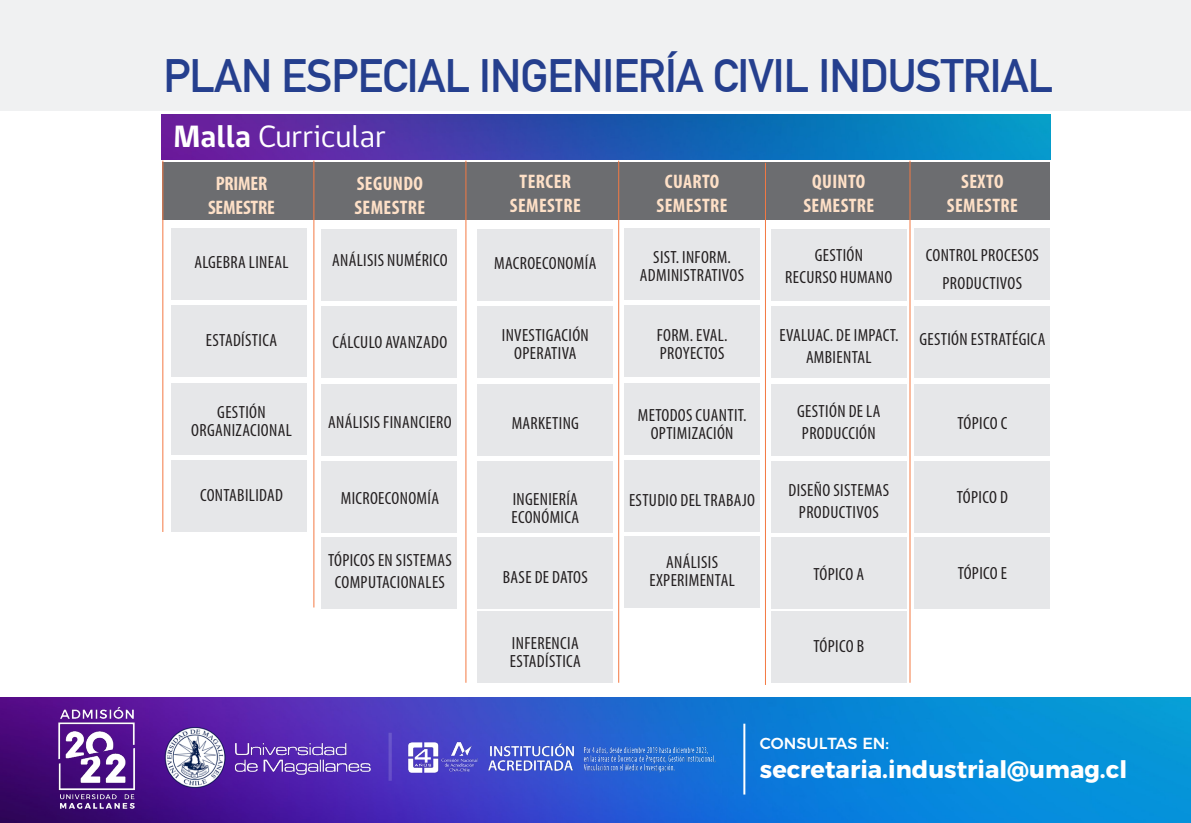
<style>
.page{position:relative;width:1191px;height:823px;background:#fff}
.page>*{position:absolute;margin:0;border:0;box-sizing:border-box;transform-origin:0 0}
.t1{font:700 45.8px "DIN Alternate";letter-spacing:-.02em;color:#253f8e}
.t2{font:31.6px "gob CL";color:#fff}
.t3{font:700 24px "Montserrat";color:#fff}
.t4{font:700 condensed 19.6px "Myriad Pro";letter-spacing:.02em;color:#fee0c7}
.t5{font:700 condensed 19.6px "Myriad Pro";letter-spacing:-.01em;color:#fee0c7}
.t6{font:condensed 17.6px/22px "Myriad Pro";letter-spacing:.02em;color:#231f20;text-align:center}
.t7{font:500 16px "Montserrat";color:#fff}
.s1{font-weight:700}
</style>
<div class="page">
<div style="left:771px;top:610px;width:135px;height:72px;background:#e6e7e9"></div>
<div style="left:477px;top:610px;width:136px;height:72px;background:#e6e7e9"></div>
<div style="left:477px;top:229px;width:136px;height:71px;background:#e6e7e9"></div>
<div style="left:477px;top:306px;width:136px;height:71px;background:#e6e7e9"></div>
<div style="left:477px;top:384px;width:136px;height:71px;background:#e6e7e9"></div>
<div style="left:477px;top:461px;width:136px;height:72px;background:#e6e7e9"></div>
<div style="left:477px;top:536px;width:136px;height:72px;background:#e6e7e9"></div>
<div style="left:624px;top:228px;width:136px;height:71px;background:#e6e7e9"></div>
<div style="left:624px;top:305px;width:136px;height:71px;background:#e6e7e9"></div>
<div style="left:624px;top:383px;width:136px;height:71px;background:#e6e7e9"></div>
<div style="left:624px;top:460px;width:136px;height:71px;background:#e6e7e9"></div>
<div style="left:624px;top:535px;width:136px;height:72px;background:#e6e7e9"></div>
<div style="left:771px;top:229px;width:135px;height:71px;background:#e6e7e9"></div>
<div style="left:771px;top:306px;width:135px;height:71px;background:#e6e7e9"></div>
<div style="left:771px;top:384px;width:135px;height:71px;background:#e6e7e9"></div>
<div style="left:771px;top:461px;width:135px;height:72px;background:#e6e7e9"></div>
<div style="left:771px;top:536px;width:135px;height:72px;background:#e6e7e9"></div>
<div style="left:322px;top:229px;width:135px;height:71px;background:#e6e7e9"></div>
<div style="left:322px;top:306px;width:135px;height:71px;background:#e6e7e9"></div>
<div style="left:322px;top:384px;width:135px;height:71px;background:#e6e7e9"></div>
<div style="left:322px;top:461px;width:135px;height:72px;background:#e6e7e9"></div>
<div style="left:322px;top:536px;width:135px;height:72px;background:#e6e7e9"></div>
<div style="left:0;top:0;width:1191px;height:111px;background:#f0f1f2"></div>
<img style="left:161px;top:114px;width:889px;height:45px">
<div style="left:171px;top:228px;width:136px;height:71px;background:#e6e7e9"></div>
<div style="left:171px;top:305px;width:136px;height:71px;background:#e6e7e9"></div>
<div style="left:171px;top:383px;width:136px;height:71px;background:#e6e7e9"></div>
<div style="left:171px;top:460px;width:136px;height:71px;background:#e6e7e9"></div>
<div style="left:162px;top:161px;width:888px;height:58px;background:#6c6d70"></div>
<hr style="left:313px;top:160px;width:1px;height:447px;background:#f47943">
<hr style="left:162px;top:160px;width:1px;height:371px;background:#f47943">
<hr style="left:465px;top:160px;width:1px;height:522px;background:#f47943">
<hr style="left:618px;top:160px;width:1px;height:522px;background:#f47943">
<hr style="left:765px;top:163px;width:1px;height:521px;background:#f47943">
<div style="left:914px;top:228px;width:136px;height:72px;background:#e6e7e9"></div>
<div style="left:914px;top:306px;width:136px;height:71px;background:#e6e7e9"></div>
<div style="left:914px;top:383px;width:136px;height:72px;background:#e6e7e9"></div>
<div style="left:914px;top:461px;width:136px;height:71px;background:#e6e7e9"></div>
<div style="left:914px;top:536px;width:136px;height:72px;background:#e6e7e9"></div>
<hr style="left:909px;top:160px;width:1px;height:522px;background:#f47943">
<img style="left:0;top:697px;width:1191px;height:125px">
<img style="left:150px;top:712px;width:572px;height:102px">
<img style="left:45px;top:700px;width:103px;height:113px">
<hr style="left:743px;top:723px;width:2px;height:71px;background:#fff">
<p class="t1" style="left:163px;top:41px;width:891px">PLAN ESPECIAL INGENIERÍA CIVIL INDUSTRIAL</p>
<p class="t2" style="left:173px;top:114px;width:214px"><span class="s1">Malla</span> Curricular</p>
<p class="t4" style="left:216px;top:171px;width:53px">PRIMER</p>
<p class="t5" style="left:208px;top:195px;width:68px">SEMESTRE</p>
<p class="t4" style="left:357px;top:171px;width:68px">SEGUNDO</p>
<p class="t4" style="left:354px;top:195px;width:72px">SEMESTRE</p>
<p class="t6" style="left:332px;top:248px;width:117px">ANÁLISIS NUMÉRICO</p>
<p class="t6" style="left:194px;top:251px;width:96px">ALGEBRA LINEAL</p>
<p class="t4" style="left:519px;top:169px;width:53px">TERCER</p>
<p class="t4" style="left:510px;top:193px;width:72px">SEMESTRE</p>
<p class="t6" style="left:494px;top:252px;width:104px">MACROECONOMÍA</p>
<p class="t4" style="left:665px;top:169px;width:56px">CUARTO</p>
<p class="t4" style="left:656px;top:193px;width:72px">SEMESTRE</p>
<p class="t6" style="left:653px;top:246px;width:79px">SIST. INFORM.</p>
<p class="t6" style="left:640px;top:264px;width:106px">ADMINISTRATIVOS</p>
<p class="t4" style="left:812px;top:169px;width:55px">QUINTO</p>
<p class="t4" style="left:803px;top:193px;width:72px">SEMESTRE</p>
<p class="t6" style="left:814px;top:244px;width:50px">GESTIÓN</p>
<p class="t6" style="left:785px;top:266px;width:109px">RECURSO HUMANO</p>
<p class="t4" style="left:961px;top:169px;width:44px">SEXTO</p>
<p class="t4" style="left:947px;top:193px;width:72px">SEMESTRE</p>
<p class="t6" style="left:925px;top:241px;width:115px;line-height:28px">CONTROL PROCESOS<br>PRODUCTIVOS</p>
<p class="t6" style="left:206px;top:329px;width:73px">ESTADÍSTICA</p>
<p class="t6" style="left:217px;top:401px;width:50px">GESTIÓN</p>
<p class="t6" style="left:191px;top:419px;width:102px">ORGANIZACIONAL</p>
<p class="t6" style="left:332px;top:330px;width:116px">CÁLCULO AVANZADO</p>
<p class="t6" style="left:328px;top:410px;width:125px">ANÁLISIS FINANCIERO</p>
<p class="t6" style="left:502px;top:326px;width:89px;line-height:18px">INVESTIGACIÓN<br>OPERATIVA</p>
<p class="t6" style="left:512px;top:412px;width:69px">MARKETING</p>
<p class="t6" style="left:656px;top:324px;width:72px">FORM. EVAL.</p>
<p class="t6" style="left:660px;top:342px;width:66px">PROYECTOS</p>
<p class="t6" style="left:638px;top:406px;width:110px;line-height:18px">METODOS CUANTIT.<br>OPTIMIZACIÓN</p>
<p class="t6" style="left:779px;top:324px;width:120px">EVALUAC. DE IMPACT.<br>AMBIENTAL</p>
<p class="t6" style="left:797px;top:400px;width:85px">GESTIÓN DE LA</p>
<p class="t6" style="left:802px;top:422px;width:75px">PRODUCCIÓN</p>
<p class="t6" style="left:919px;top:328px;width:127px">GESTIÓN ESTRATÉGICA</p>
<p class="t6" style="left:957px;top:412px;width:51px">TÓPICO C</p>
<p class="t6" style="left:200px;top:483px;width:84px">CONTABILIDAD</p>
<p class="t6" style="left:341px;top:486px;width:100px">MICROECONOMÍA</p>
<p class="t6" style="left:513px;top:488px;width:67px">INGENIERÍA</p>
<p class="t6" style="left:511px;top:506px;width:69px">ECONÓMICA</p>
<p class="t6" style="left:629px;top:488px;width:128px">ESTUDIO DEL TRABAJO</p>
<p class="t6" style="left:788px;top:478px;width:102px">DISEÑO SISTEMAS<br>PRODUCTIVOS</p>
<p class="t6" style="left:957px;top:486px;width:53px">TÓPICO D</p>
<p class="t6" style="left:328px;top:548px;width:125px">TÓPICOS EN SISTEMAS<br>COMPUTACIONALES</p>
<p class="t6" style="left:503px;top:566px;width:86px">BASE DE DATOS</p>
<p class="t6" style="left:666px;top:550px;width:53px">ANÁLISIS</p>
<p class="t6" style="left:649px;top:568px;width:87px">EXPERIMENTAL</p>
<p class="t6" style="left:813px;top:562px;width:52px">TÓPICO A</p>
<p class="t6" style="left:957px;top:562px;width:51px">TÓPICO E</p>
<p class="t6" style="left:512px;top:632px;width:68px">INFERENCIA</p>
<p class="t6" style="left:510px;top:650px;width:73px">ESTADÍSTICA</p>
<p class="t6" style="left:813px;top:634px;width:52px">TÓPICO B</p>
<p class="t7" style="left:760px;top:730px;width:131px">CONSULTAS EN:</p>
<p class="t3" style="left:760px;top:749px;width:369px">secretaria.industrial@umag.cl</p>
</div>
